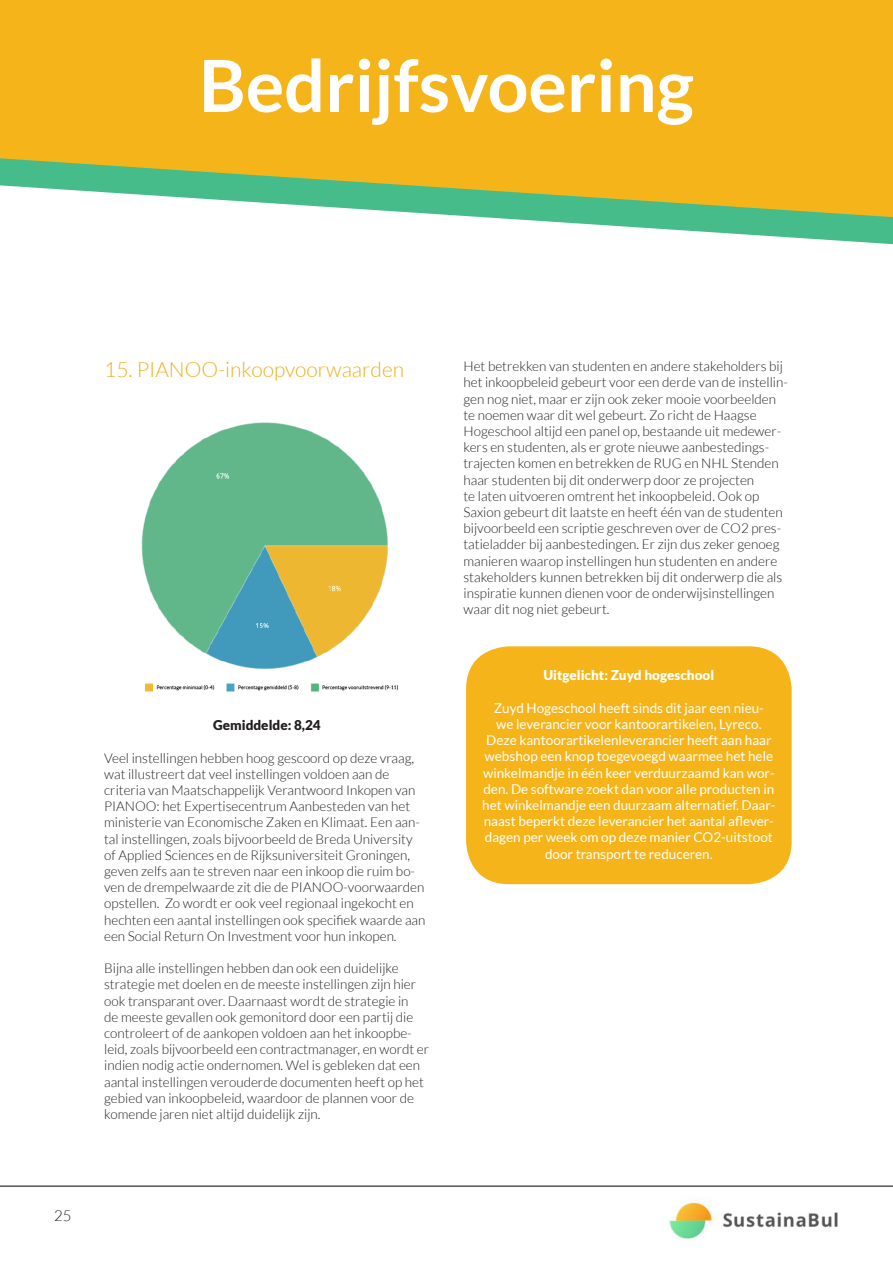
<style>
.page{position:relative;width:893px;height:1263px;background:#fff}
.page>*{position:absolute;margin:0;border:0;box-sizing:border-box;transform-origin:0 0}
.t1{font:700 72px "Lato";color:#fff}
.t2{font:300 21px "Lato";color:#eeaf1b}
.t3{font:300 15px "Lato";color:#231f20}
.t4{font:300 13.5px/16.2px "Lato";color:#231f20}
.t5{font:13.5px/16.2px "Lato";color:#fff;text-align:center}
.t6{font:900 13.5px "Lato";color:#fff}
.t7{font:900 13.5px "Lato";color:#231f20}
</style>
<div class="page">
<svg style="left:527px;top:220px;width:366px;height:25px"></svg>
<svg style="left:0;top:0;width:893px;height:220px;background:#e3b82f"></svg>
<img style="left:141px;top:422px;width:257px;height:270px">
<div style="left:466px;top:646px;width:326px;height:238px;background:#f5b41a;border-radius:43px"></div>
<img style="left:668px;top:1198px;width:170px;height:42px">
<hr style="left:0;top:1186px;width:893px;height:1px;background:#000001">
<p class="t1" style="left:199px;top:44px;width:496px">Bedrijfsvoering</p>
<p class="t2" style="left:104px;top:358px;width:301px">15. PIANOO-inkoopvoorwaarden</p>
<p class="t7" style="left:213px;top:717px;width:109px">Gemiddelde: 8,24</p>
<p class="t4" style="left:104px;top:750px;width:323px">Veel instellingen hebben hoog gescoord op deze vraag, wat illustreert dat veel instellingen voldoen aan de criteria van Maatschappelijk Verantwoord Inkopen van PIANOO: het Expertisecentrum Aanbesteden van het ministerie van Economische Zaken en Klimaat. Een aan&shy;tal instellingen, zoals bijvoorbeeld de Breda University of Applied Sciences en de Rijksuniversiteit Groningen, geven zelfs aan te streven naar een inkoop die ruim bo&shy;ven de drempelwaarde zit die de PIANOO-voorwaarden opstellen. Zo wordt er ook veel regionaal ingekocht en hechten een aantal instellingen ook specifiek waarde aan een Social Return On Investment voor hun inkopen.</p>
<p class="t4" style="left:104px;top:960px;width:327px">Bijna alle instellingen hebben dan ook een duidelijke strategie met doelen en de meeste instellingen zijn hier ook transparant over. Daarnaast wordt de strategie in<br>de meeste gevallen ook gemonitord door een partij die controleert of de aankopen voldoen aan het inkoopbe&shy;leid, zoals bijvoorbeeld een contractmanager, en wordt er indien nodig actie ondernomen. Wel is gebleken dat een aantal instellingen verouderde documenten heeft op het gebied van inkoopbeleid, waardoor de plannen voor de komende jaren niet altijd duidelijk zijn.</p>
<p class="t4" style="left:463px;top:358px;width:326px">Het betrekken van studenten en andere stakeholders bij het inkoopbeleid gebeurt voor een derde van de instellin&shy;gen nog niet, maar er zijn ook zeker mooie voorbeelden te noemen waar dit wel gebeurt. Zo richt de Haagse Hogeschool altijd een panel op, bestaande uit medewer&shy;kers en studenten, als er grote nieuwe aanbestedings&shy;trajecten komen en betrekken de RUG en NHL Stenden haar studenten bij dit onderwerp door ze projecten<br>te laten uitvoeren omtrent het inkoopbeleid. Ook op Saxion gebeurt dit laatste en heeft één van de studenten bijvoorbeeld een scriptie geschreven over de CO2 pres&shy;tatieladder bij aanbestedingen. Er zijn dus zeker genoeg manieren waarop instellingen hun studenten en andere stakeholders kunnen betrekken bij dit onderwerp die als inspiratie kunnen dienen voor de onderwijsinstellingen waar dit nog niet gebeurt.</p>
<p class="t6" style="left:543px;top:667px;width:172px">Uitgelicht: Zuyd hogeschool</p>
<p class="t5" style="left:482px;top:700px;width:295px">Zuyd Hogeschool heeft sinds dit jaar een nieu-<br>we leverancier voor kantoorartikelen, Lyreco.<br>Deze kantoorartikelenleverancier heeft aan haar webshop een knop toegevoegd waarmee het hele winkelmandje in één keer verduurzaamd kan wor&shy;den. De software zoekt dan voor alle producten in het winkelmandje een duurzaam alternatief. Daar&shy;naast beperkt deze leverancier het aantal aflever&shy;dagen per week om op deze manier CO2-uitstoot door transport te reduceren.</p>
<p class="t3" style="left:54px;top:1207px;width:19px">25</p>
</div>
